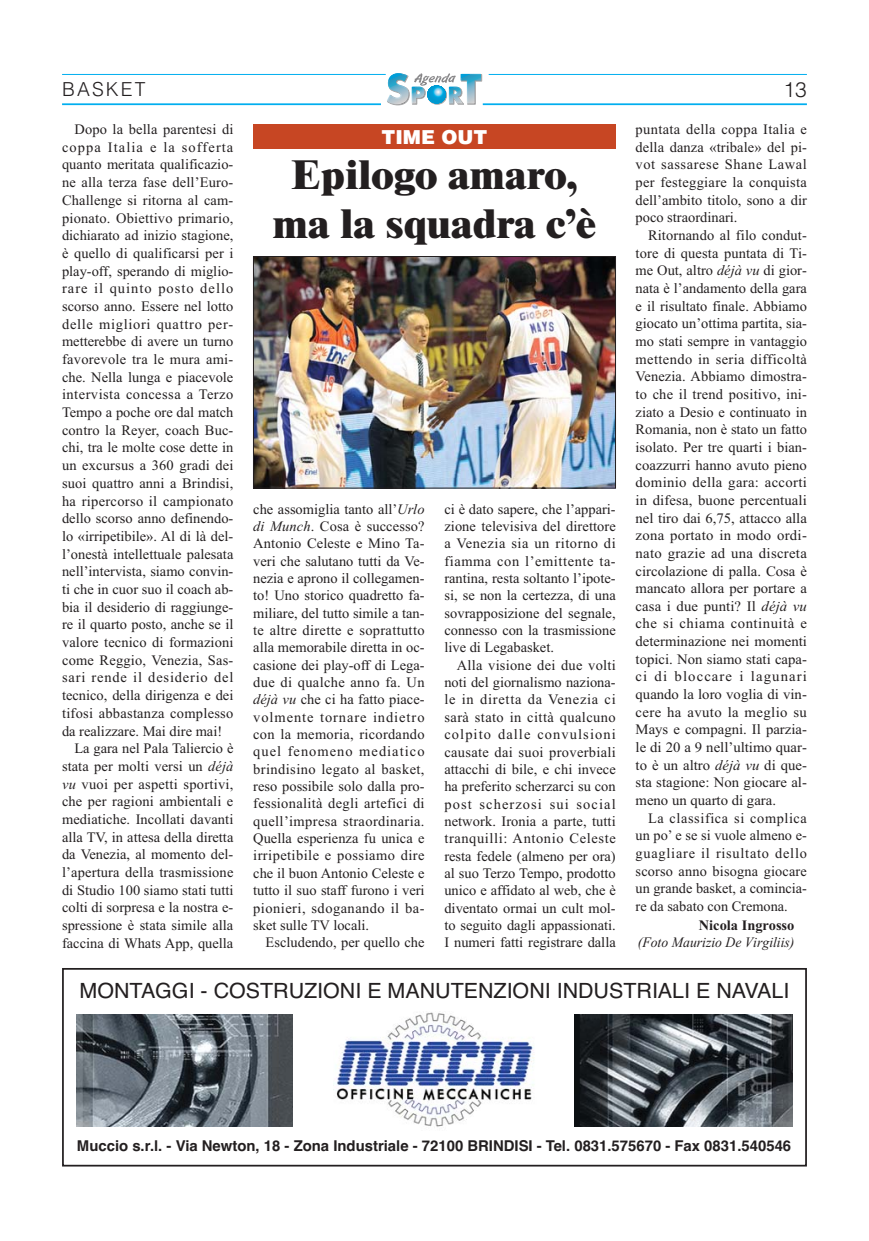
<style>
.page{position:relative;width:869px;height:1241px;background:#fff}
.page>*{position:absolute;margin:0;border:0;box-sizing:border-box;transform-origin:0 0}
.t1{font:800 40.25px/48.3px "Times";color:#231f20;text-align:center}
.t2{font:21px "Helvetica";color:#231f20}
.t3{font:300 21px "Helvetica";color:#231f20}
.t4{font:900 19.25px "Helvetica";color:#fff}
.t5{font:300 19.25px "Helvetica";letter-spacing:.11em;color:#231f20}
.t6{font:700 14.88px "Helvetica";color:#231f20}
.t7{font:14.35px/17.3px "Times New Roman";color:#231f20;text-align:justify}
.t8{font:14.35px "Times New Roman";letter-spacing:.02em;color:#231f20}
.t9{font:14.35px "Times New Roman";letter-spacing:.075em;color:#231f20}
.t10{font:italic 14.35px "Times New Roman";color:#231f20;scale:.95 1}
.t11{font:14.35px "Times New Roman";letter-spacing:.05em;color:#231f20}
.t12{font:14.35px "Times New Roman";letter-spacing:.035em;color:#231f20}
.t13{font:14.35px "Times New Roman";letter-spacing:.055em;color:#231f20}
.t14{font:700 14.35px "Times New Roman";color:#231f20}
.s1{font-style:italic}
</style>
<div class="page">
<hr style="left:482px;top:103px;width:324px;height:2px;background:#00aeef">
<hr style="left:62px;top:103px;width:319px;height:2px;background:#00aeef">
<hr style="left:488px;top:74px;width:318px;height:1px;background:#00aeef">
<hr style="left:62px;top:74px;width:323px;height:1px;background:#00aeef">
<svg style="left:387px;top:73px;width:94px;height:32px"></svg>
<img style="left:255px;top:258px;width:358px;height:228px">
<div style="left:253px;top:256px;width:362px;height:232px;border:1px solid #231f20"></div>
<div style="left:253px;top:124px;width:362px;height:25px;background:#c74623"></div>
<div style="left:62px;top:967px;width:744px;height:199px;border:2px solid #231f20"></div>
<img style="left:77px;top:1014px;width:215px;height:112px">
<img style="left:574px;top:1014px;width:217px;height:112px">
<img style="left:333px;top:1012px;width:201px;height:115px">
<h3 class="t5" style="left:62px;top:82px;width:85px">BASKET</h3>
<h2 class="t3" style="left:783px;top:81px;width:25px">13</h2>
<p class="t7" style="left:74px;top:122px;width:160px">Dopo la bella parentesi di</p>
<p class="t9" style="left:62px;top:142px;width:173px">coppa Italia e la sofferta</p>
<p class="t7" style="left:62px;top:157px;width:173px">quanto meritata qualificazio-</p>
<p class="t7" style="left:62px;top:175px;width:173px">ne alla terza fase dell’Euro-</p>
<p class="t7" style="left:62px;top:193px;width:173px">Challenge si ritorna al cam-</p>
<p class="t7" style="left:62px;top:210px;width:173px">pionato. Obiettivo primario,</p>
<p class="t7" style="left:62px;top:228px;width:173px">dichiarato ad inizio stagione,</p>
<p class="t7" style="left:62px;top:246px;width:173px">è quello di qualificarsi per i</p>
<p class="t7" style="left:62px;top:263px;width:173px">play-off, sperando di miglio-</p>
<p class="t9" style="left:62px;top:283px;width:173px">rare il quinto posto dello</p>
<p class="t7" style="left:62px;top:299px;width:173px">scorso anno. Essere nel lotto</p>
<p class="t11" style="left:62px;top:318px;width:173px">delle migliori quattro per-</p>
<p class="t7" style="left:62px;top:334px;width:173px">metterebbe di avere un turno</p>
<p class="t8" style="left:62px;top:354px;width:173px">favorevole tra le mura ami-</p>
<p class="t7" style="left:62px;top:369px;width:173px">che. Nella lunga e piacevole</p>
<p class="t12" style="left:62px;top:389px;width:173px">intervista concessa a Terzo</p>
<p class="t7" style="left:62px;top:405px;width:173px">Tempo a poche ore dal match</p>
<p class="t7" style="left:62px;top:422px;width:173px">contro la Reyer, coach Buc-</p>
<p class="t7" style="left:62px;top:440px;width:173px">chi, tra le molte cose dette in</p>
<p class="t7" style="left:62px;top:458px;width:173px">un excursus a 360 gradi dei</p>
<p class="t7" style="left:62px;top:475px;width:173px">suoi quattro anni a Brindisi,</p>
<p class="t8" style="left:62px;top:495px;width:173px">ha ripercorso il campionato</p>
<p class="t7" style="left:62px;top:511px;width:173px">dello scorso anno definendo-</p>
<p class="t7" style="left:62px;top:528px;width:173px">lo «irripetibile». Al di là del-</p>
<p class="t7" style="left:62px;top:546px;width:173px">l’onestà intellettuale palesata</p>
<p class="t7" style="left:62px;top:564px;width:173px">nell’intervista, siamo convin-</p>
<p class="t7" style="left:62px;top:581px;width:173px">ti che in cuor suo il coach ab-</p>
<p class="t7" style="left:62px;top:599px;width:173px">bia il desiderio di raggiunge-</p>
<p class="t7" style="left:62px;top:617px;width:173px">re il quarto posto, anche se il</p>
<p class="t7" style="left:62px;top:635px;width:173px">valore tecnico di formazioni</p>
<p class="t7" style="left:62px;top:652px;width:173px">come Reggio, Venezia, Sas-</p>
<p class="t13" style="left:62px;top:672px;width:173px">sari rende il desiderio del</p>
<p class="t7" style="left:62px;top:688px;width:173px">tecnico, della dirigenza e dei</p>
<p class="t8" style="left:62px;top:707px;width:173px">tifosi abbastanza complesso</p>
<p class="t7" style="left:62px;top:723px;width:161px">da realizzare. Mai dire mai!</p>
<p class="t7" style="left:74px;top:741px;width:160px">La gara nel Pala Taliercio è</p>
<p class="t7" style="left:62px;top:758px;width:173px">stata per molti versi un <span class="s1">déjà</span></p>
<p class="t8" style="left:62px;top:778px;width:173px"><span class="s1">vu</span> vuoi per aspetti sportivi,</p>
<p class="t7" style="left:62px;top:794px;width:173px">che per ragioni ambientali e</p>
<p class="t7" style="left:62px;top:811px;width:173px">mediatiche. Incollati davanti</p>
<p class="t7" style="left:62px;top:829px;width:173px">alla TV, in attesa della diretta</p>
<p class="t7" style="left:62px;top:847px;width:173px">da Venezia, al momento del-</p>
<p class="t7" style="left:62px;top:864px;width:173px">l’apertura della trasmissione</p>
<p class="t7" style="left:62px;top:882px;width:173px">di Studio 100 siamo stati tutti</p>
<p class="t7" style="left:62px;top:900px;width:173px">colti di sorpresa e la nostra e-</p>
<p class="t7" style="left:62px;top:917px;width:173px">spressione è stata simile alla</p>
<p class="t7" style="left:62px;top:935px;width:173px">faccina di Whats App, quella</p>
<h3 class="t4" style="left:381px;top:130px;width:107px">TIME OUT</h3>
<h1 class="t1" style="left:272px;top:154px;width:325px">Epilogo amaro, ma la squadra c’è</h1>
<p class="t7" style="left:253px;top:501px;width:173px">che assomiglia tanto all’<span class="s1">Urlo di Munch</span>. Cosa è successo?<br>Antonio Celeste e Mino Ta&shy;veri che salutano tutti da Ve&shy;nezia e aprono il collegamen&shy;to! Uno storico quadretto fa&shy;miliare, del tutto simile a tan&shy;te altre dirette e soprattutto alla memorabile diretta in oc&shy;casione dei play-off di Lega&shy;due di qualche anno fa. Un <span class="s1">déjà vu</span> che ci ha fatto piace&shy;volmente tornare indietro con la memoria, ricordando quel fenomeno mediatico brindisino legato al basket, reso possibile solo dalla pro&shy;fessionalità degli artefici di quell’impresa straordinaria.<br>Quella esperienza fu unica e irripetibile e possiamo dire che il buon Antonio Celeste e tutto il suo staff furono i veri pionieri, sdoganando il ba&shy;sket sulle TV locali.</p>
<p class="t7" style="left:265px;top:934px;width:160px">Escludendo, per quello che</p>
<p class="t7" style="left:444px;top:501px;width:173px">ci è dato sapere, che l’appari&shy;zione televisiva del direttore a Venezia sia un ritorno di fiamma con l’emittente ta&shy;rantina, resta soltanto l’ipote&shy;si, se non la certezza, di una sovrapposizione del segnale, connesso con la trasmissione live di Legabasket.</p>
<p class="t7" style="left:444px;top:657px;width:173px;text-indent:12px">Alla visione dei due volti noti del giornalismo naziona&shy;le in diretta da Venezia ci sarà stato in città qualcuno colpito dalle convulsioni causate dai suoi proverbiali attacchi di bile, e chi invece ha preferito scherzarci su con post scherzosi sui social network. Ironia a parte, tutti tranquilli: Antonio Celeste resta fedele (almeno per ora) al suo Terzo Tempo, prodotto unico e affidato al web, che è diventato ormai un cult mol&shy;to seguito dagli appassionati.<br>I numeri fatti registrare dalla</p>
<p class="t7" style="left:635px;top:122px;width:173px">puntata della coppa Italia e della danza «tribale» del pi&shy;vot sassarese Shane Lawal per festeggiare la conquista dell’ambito titolo, sono a dir poco straordinari.</p>
<p class="t7" style="left:635px;top:228px;width:173px;text-indent:12px">Ritornando al filo condut&shy;tore di questa puntata di Ti&shy;me Out, altro <span class="s1">déjà vu</span> di gior&shy;nata è l’andamento della gara e il risultato finale. Abbiamo giocato un’ottima partita, sia&shy;mo stati sempre in vantaggio mettendo in seria difficoltà Venezia. Abbiamo dimostra&shy;to che il trend positivo, ini&shy;ziato a Desio e continuato in Romania, non è stato un fatto isolato. Per tre quarti i bian&shy;coazzurri hanno avuto pieno dominio della gara: accorti in difesa, buone percentuali nel tiro dai 6,75, attacco alla zona portato in modo ordi&shy;nato grazie ad una discreta circolazione di palla. Cosa è mancato allora per portare a casa i due punti? Il <span class="s1">déjà vu </span>che si chiama continuità e determinazione nei momenti topici. Non siamo stati capa&shy;ci di bloccare i lagunari quando la loro voglia di vin&shy;cere ha avuto la meglio su Mays e compagni. Il parzia&shy;le di 20 a 9 nell’ultimo quar&shy;to è un altro <span class="s1">déjà vu</span> di que&shy;sta stagione: Non giocare al&shy;meno un quarto di gara.</p>
<p class="t7" style="left:635px;top:810px;width:173px;text-indent:12px">La classifica si complica un po’ e se si vuole almeno e&shy;guagliare il risultato dello scorso anno bisogna giocare un grande basket, a comincia&shy;re da sabato con Cremona.</p>
<p class="t14" style="left:698px;top:920px;width:97px">Nicola Ingrosso</p>
<p class="t10" style="left:637px;top:937px;width:166px">(Foto Maurizio De Virgiliis)</p>
<h2 class="t2" style="left:79px;top:982px;width:711px">MONTAGGI - COSTRUZIONI E MANUTENZIONI INDUSTRIALI E NAVALI</h2>
<p class="t6" style="left:77px;top:1139px;width:715px">Muccio s.r.l. - Via Newton, 18 - Zona Industriale - 72100 BRINDISI - Tel. 0831.575670 - Fax 0831.540546</p>
</div>
